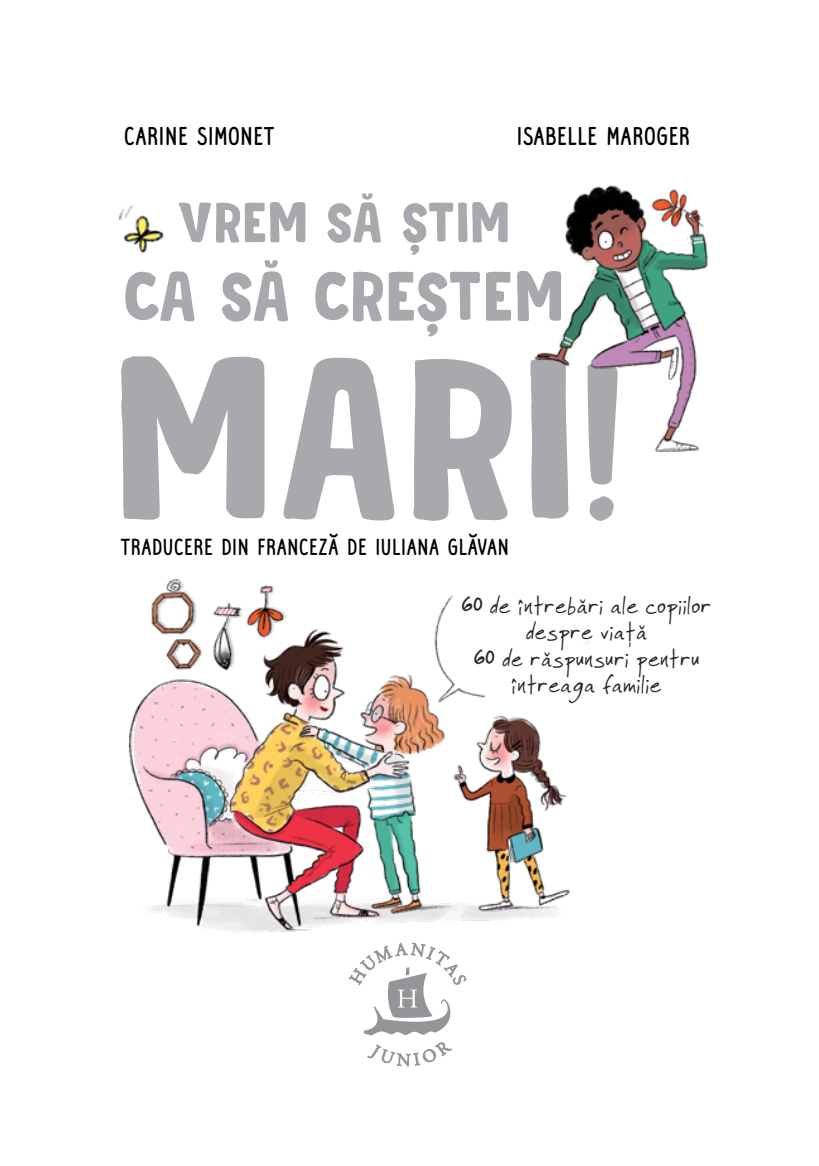
<style>
.page{position:relative;width:819px;height:1166px;background:#fff}
.page>*{position:absolute;margin:0;border:0;box-sizing:border-box;transform-origin:0 0}
.t1{font:233.8px "Beanstalker";color:#a7a9ac}
.t2{font:71.75px "Beanstalker";letter-spacing:-.025em;color:#a7a9ac}
.t3{font:57.93px "Beanstalker";color:#a7a9ac}
.t4{font:28px "Mrs White";color:#000}
.t5{font:26.25px/26.2px "Faraco Hand";color:#292829;text-align:center}
.t6{font:25.2px "Mrs White";color:#000}
.s1{font-size:35px}
.s2{font-family:"Hynings Handwriting V2";font-size:24.5px}
</style>
<div class="page">
<img style="left:118px;top:205px;width:46px;height:49px">
<img style="left:128px;top:578px;width:461px;height:355px">
<img style="left:534px;top:185px;width:174px;height:267px">
<svg style="left:367px;top:1042px;width:84px;height:25px"></svg>
<svg style="left:349px;top:942px;width:117px;height:94px"></svg>
<p class="t4" style="left:124px;top:117px;width:152px">CARINE SIMONET</p>
<p class="t4" style="left:516px;top:117px;width:175px">ISABELLE MAROGER</p>
<h3 class="t3" style="left:176px;top:191px;width:335px">VREM SĂ ȘTIM</h3>
<h2 class="t2" style="left:122px;top:258px;width:443px">CA SĂ CREȘTEM</h2>
<h1 class="t1" style="left:111px;top:314px;width:517px">MARI!</h1>
<p class="t6" style="left:120px;top:530px;width:390px">TRADUCERE DIN FRANCEZĂ DE IULIANA GLĂVAN</p>
<p class="t5" style="left:461px;top:592px;width:252px"><span class="s1">6</span><span class="s2">0</span> de întrebări ale copiilor despre viaţă<br><span class="s1">6</span><span class="s2">0</span> de răspunsuri pentru întreaga familie</p>
</div>
